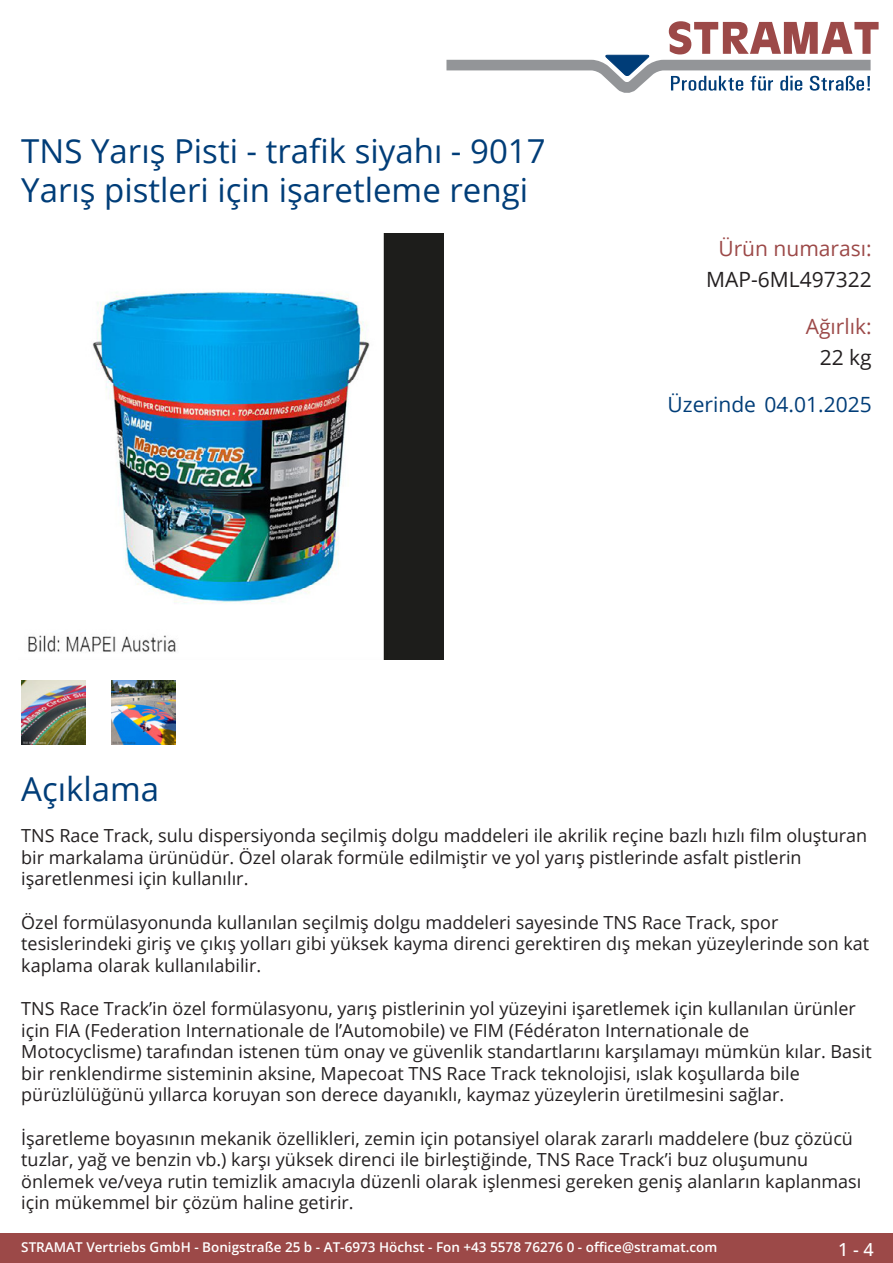
<style>
.page{position:relative;width:893px;height:1263px;background:#fff}
.page>*{position:absolute;margin:0;border:0;box-sizing:border-box;transform-origin:0 0}
.Produkttitel{font:33px/39.6px "Open Sans";color:#003d78}
.TechDaten_Überschrif{font:21px "Open Sans";color:#9c4948}
.Erstellungsdatum{font:21px "Open Sans";color:#003d78}
.TechDaten_Inhalt{font:21px "Open Sans";color:#231f20}
.Beschreibung_Text{font:18px/21.6px "Open Sans";color:#231f20}
.t1{font:500 18px "Open Sans";color:#fff}
.t2{font:600 13.5px "Open Sans";color:#fff}
</style>
<div class="page">
<div style="left:0;top:1233px;width:893px;height:30px;background:#9c4948"></div>
<svg style="left:446px;top:21px;width:433px;height:72px"></svg>
<img style="left:28px;top:234px;width:415px;height:425px">
<img style="left:21px;top:680px;width:64px;height:64px">
<img style="left:112px;top:680px;width:63px;height:64px">
<p class="Produkttitel" style="left:21px;top:130px;width:526px">TNS Yarış Pisti - trafik siyahı - 9017<br>Yarış pistleri için işaretleme rengi</p>
<p class="TechDaten_Überschrif" style="left:718px;top:234px;width:155px">Ürün numarası:</p>
<p class="TechDaten_Inhalt" style="left:706px;top:265px;width:167px">MAP-6ML497322</p>
<p class="TechDaten_Überschrif" style="left:806px;top:312px;width:67px">Ağırlık:</p>
<p class="TechDaten_Inhalt" style="left:820px;top:343px;width:54px">22 kg</p>
<p class="Erstellungsdatum" style="left:668px;top:390px;width:206px">Üzerinde 04.01.2025</p>
<p class="Produkttitel" style="left:21px;top:768px;width:140px">Açıklama</p>
<p class="Beschreibung_Text" style="left:21px;top:824px;width:847px">TNS Race Track, sulu dispersiyonda seçilmiş dolgu maddeleri ile akrilik reçine bazlı hızlı film oluşturan bir markalama ürünüdür. Özel olarak formüle edilmiştir ve yol yarış pistlerinde asfalt pistlerin işaretlenmesi için kullanılır.</p>
<p class="Beschreibung_Text" style="left:21px;top:911px;width:849px">Özel formülasyonunda kullanılan seçilmiş dolgu maddeleri sayesinde TNS Race Track, spor tesislerindeki giriş ve çıkış yolları gibi yüksek kayma direnci gerektiren dış mekan yüzeylerinde son kat kaplama olarak kullanılabilir.</p>
<p class="Beschreibung_Text" style="left:21px;top:997px;width:852px">TNS Race Track’in özel formülasyonu, yarış pistlerinin yol yüzeyini işaretlemek için kullanılan ürünler için FIA (Federation Internationale de l’Automobile) ve FIM (Fédératon Internationale de Motocyclisme) tarafından istenen tüm onay ve güvenlik standartlarını karşılamayı mümkün kılar. Basit bir renklendirme sisteminin aksine, Mapecoat TNS Race Track teknolojisi, ıslak koşullarda bile pürüzlülüğünü yıllarca koruyan son derece dayanıklı, kaymaz yüzeylerin üretilmesini sağlar.</p>
<p class="Beschreibung_Text" style="left:21px;top:1127px;width:841px">İşaretleme boyasının mekanik özellikleri, zemin için potansiyel olarak zararlı maddelere (buz çözücü tuzlar, yağ ve benzin vb.) karşı yüksek direnci ile birleştiğinde, TNS Race Track’i buz oluşumunu önlemek ve/veya rutin temizlik amacıyla düzenli olarak işlenmesi gereken geniş alanların kaplanması için mükemmel bir çözüm haline getirir.</p>
<p class="t2" style="left:21px;top:1238px;width:698px">STRAMAT Vertriebs GmbH - Bonigstraße 25 b - AT-6973 Höchst - Fon +43 5578 76276 0 - office@stramat.com</p>
<p class="t1" style="left:838px;top:1237px;width:37px">1 - 4</p>
</div>
